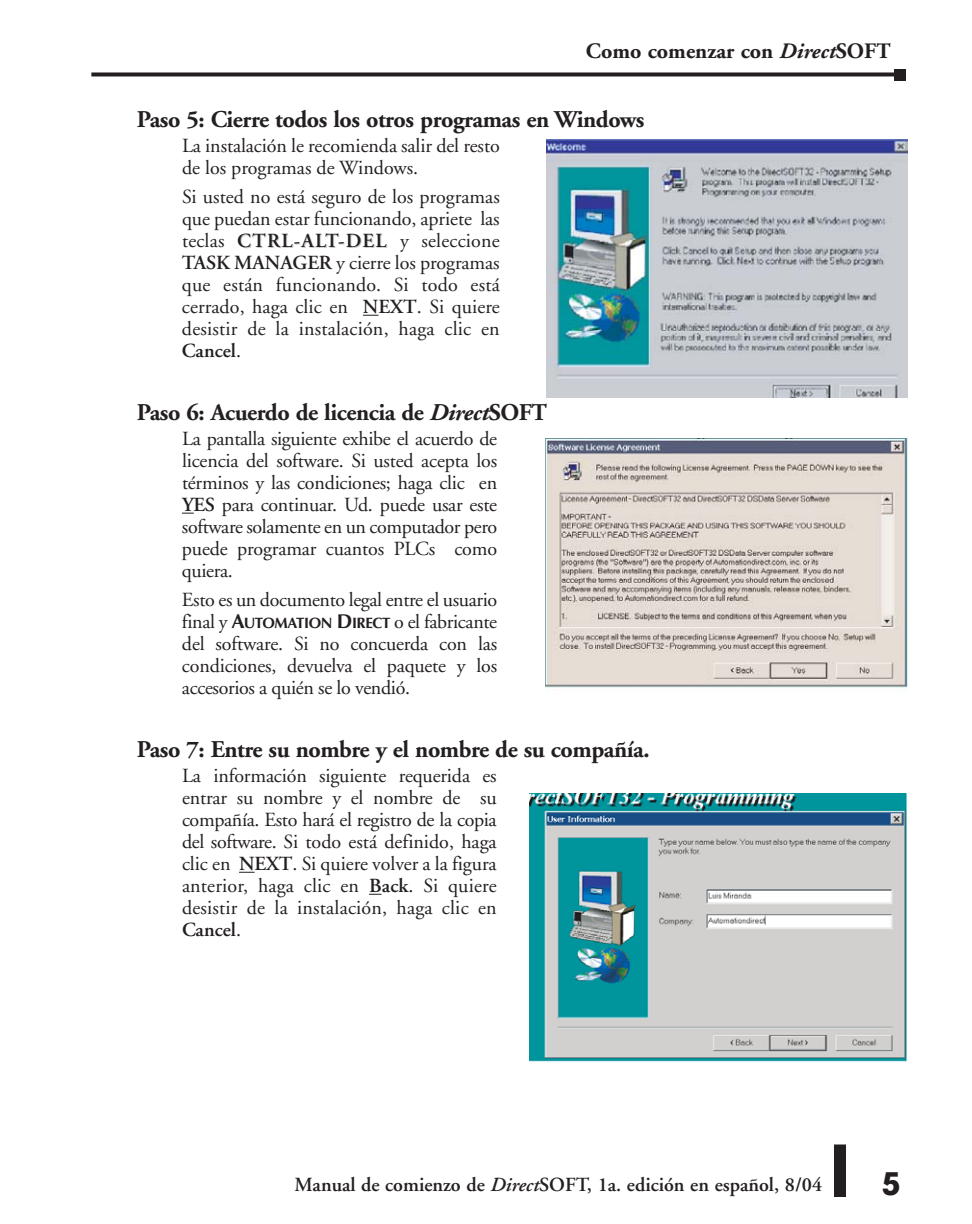
<style>
.page{position:relative;width:972px;height:1224px;background:#fff}
.page>*{position:absolute;margin:0;border:0;box-sizing:border-box;transform-origin:0 0}
.t1{font:700 39.8px "Bailey Sans ITC";color:#231f20}
.t2{font:700 24px "Adobe Garamond";letter-spacing:-.02em;color:#231f20}
.t3{font:700 22px "Adobe Garamond";color:#231f20}
.t4{font:20px/22px "Adobe Garamond";letter-spacing:-.005em;color:#231f20;text-align:justify}
.t5{font:600 20px "Adobe Garamond";color:#231f20}
.s1{font-style:italic}
.s2{font-weight:600;color:#ccc}
.s3{font-weight:600}
.s4{font-family:"Optima";font-weight:700}
.s5{font-family:"Optima";font-weight:700;font-size:15px}
</style>
<div class="page">
<svg style="left:363px;top:315px;width:16px;height:1px"></svg>
<svg style="left:182px;top:513px;width:12px;height:1px"></svg>
<svg style="left:239px;top:872px;width:16px;height:1px"></svg>
<svg style="left:369px;top:894px;width:13px;height:1px"></svg>
<svg style="left:91px;top:72px;width:803px;height:4px;background:#3d393a"></svg>
<div style="left:834px;top:1144px;width:12px;height:53px;background:#231f20"></div>
<div style="left:894px;top:69px;width:12px;height:11px;background:#231f20"></div>
<img style="left:547px;top:140px;width:360px;height:257px">
<img style="left:546px;top:438px;width:362px;height:250px">
<img style="left:530px;top:793px;width:377px;height:269px">
<p class="t3" style="left:586px;top:42px;width:306px">Como comenzar con <span class="s1">Direct</span>SOFT</p>
<p class="t2" style="left:137px;top:110px;width:509px">Paso 5: Cierre todos los otros programas en Windows</p>
<p class="t4" style="left:182px;top:137px;width:319px">La instalación le recomienda salir del resto de los programas de Windows.</p>
<p class="t4" style="left:182px;top:188px;width:319px">Si usted no está seguro de los programas que puedan estar funcionando, apriete las teclas <span class="s2">CTRL-ALT-DEL</span> y seleccione <span class="s3">TASK MANAGER</span> y cierre los programas que están funcionando. Si todo está cerrado, haga clic en <span class="s3">NEXT</span>. Si quiere desistir de la instalación, haga clic en <span class="s3">Cancel</span>.</p>
<p class="t2" style="left:137px;top:403px;width:412px">Paso 6: Acuerdo de licencia de <span class="s1">Direct</span>SOFT</p>
<p class="t4" style="left:182px;top:430px;width:317px">La pantalla siguiente exhibe el acuerdo de licencia del software. Si usted acepta los términos y las condiciones; haga clic en <span class="s3">YES</span> para continuar. Ud. puede usar este software solamente en un computador pero puede programar cuantos PLCs como quiera.</p>
<p class="t4" style="left:182px;top:591px;width:317px">Esto es un documento legal entre el usuario final y <span class="s4">A</span><span class="s5">UTOMATION</span> <span class="s4">D</span><span class="s5">IRECT</span> o el fabricante del software. Si no concuerda con las condiciones, devuelva el paquete y los accesorios a quién se lo vendió.</p>
<p class="t2" style="left:137px;top:740px;width:514px">Paso 7: Entre su nombre y el nombre de su compañía.</p>
<p class="t4" style="left:182px;top:767px;width:316px">La información siguiente requerida es entrar su nombre y el nombre de su compañía. Esto hará el registro de la copia del software. Si todo está definido, haga clic en <span class="s3">NEXT</span>. Si quiere volver a la figura anterior, haga clic en <span class="s3">Back</span>. Si quiere desistir de la instalación, haga clic en <span class="s3">Cancel</span>.</p>
<p class="t5" style="left:294px;top:1176px;width:529px">Manual de comienzo de <span class="s1">Direct</span>SOFT, 1a. edición en español, 8/04</p>
<h1 class="t1" style="left:881px;top:1167px;width:22px">5</h1>
</div>
